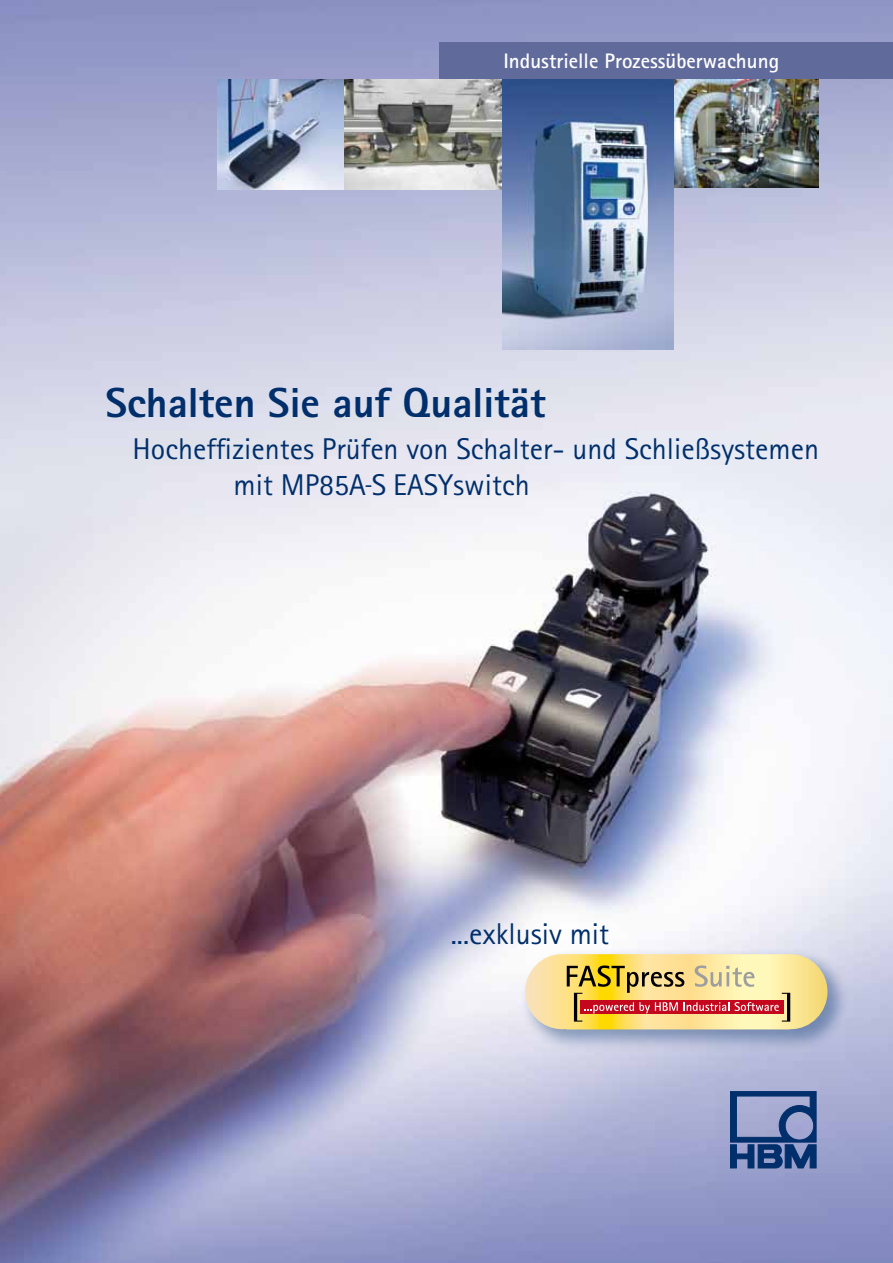
<style>
.page{position:relative;width:893px;height:1263px;background:#fff}
.page>*{position:absolute;margin:0;border:0;box-sizing:border-box;transform-origin:0 0}
.t1{font:800 42px "Rotis Sans Serif";color:#002f6b}
.t2{font:30px/36px "Rotis Sans Serif";color:#002f6b}
.t3{font:700 21px "Rotis Sans Serif";color:#fff}
.s1{font-weight:700;font-size:15px}
</style>
<div class="page">
<img style="left:0;top:0;width:893px;height:1263px">
<img style="left:673px;top:79px;width:145px;height:109px">
<img style="left:217px;top:79px;width:286px;height:111px">
<img style="left:503px;top:79px;width:170px;height:270px">
<div style="left:439px;top:42px;width:454px;height:37px;background:#616b9b"></div>
<div style="left:520px;top:949px;width:329px;height:103px;background:#002f6b;opacity:.4"></div>
<svg style="left:525px;top:954px;width:302px;height:75px"></svg>
<svg style="left:730px;top:1091px;width:86px;height:77px"></svg>
<p class="t3" style="left:503px;top:48px;width:277px">Industrielle Prozessüberwachung</p>
<h1 class="t1" style="left:105px;top:376px;width:442px">Schalten Sie auf Qualität</h1>
<p class="t2" style="left:234px;top:430px;width:587px;text-indent:-101px">Hocheffizientes Prüfen von Schalter- und Schließsystemen mit MP85A<span class="s1">-</span>S EASYswitch</p>
<p class="t2" style="left:451px;top:915px;width:160px">...exklusiv mit</p>
</div>
